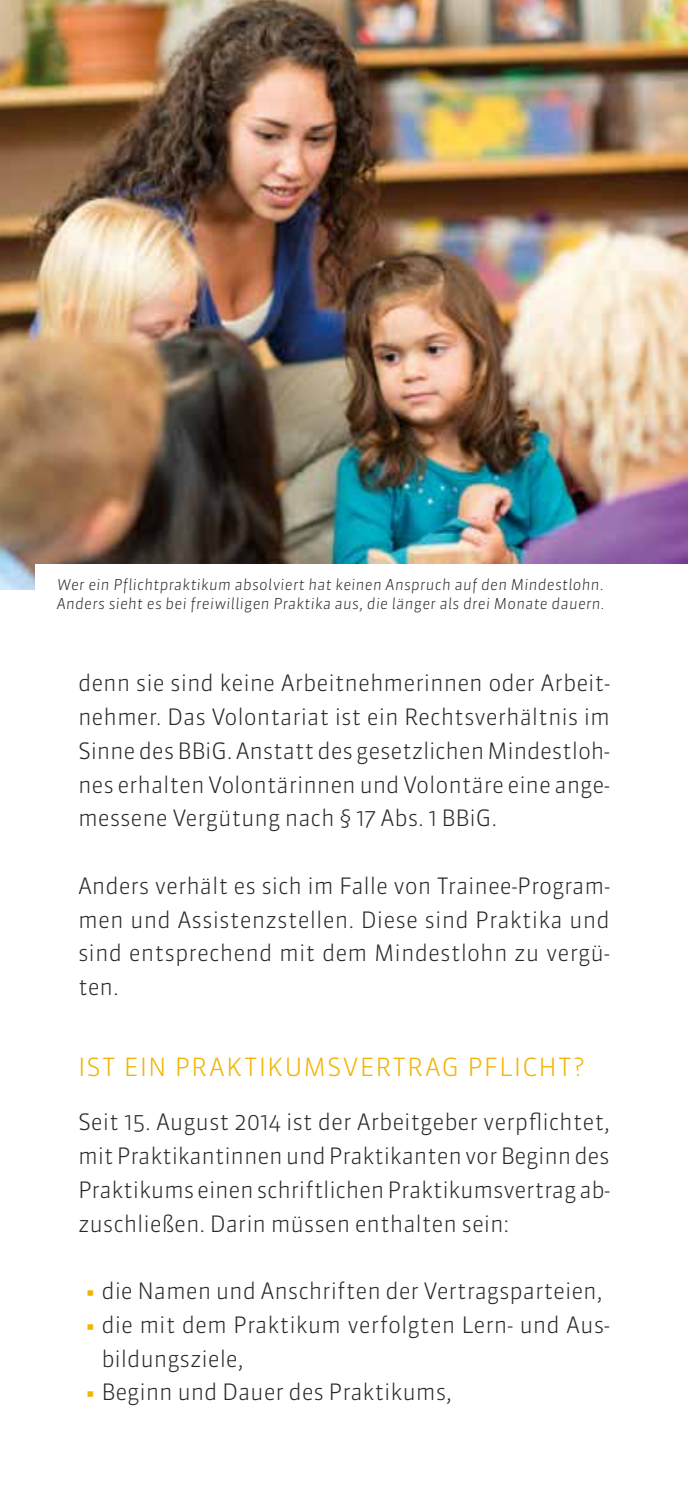
<style>
.page{position:relative;width:688px;height:1489px;background:#fff}
.page>*{position:absolute;margin:0;border:0;box-sizing:border-box;transform-origin:0 0}
.t1{font:300 25px "Sanuk Pro";letter-spacing:.045em;color:#f1b400}
.t2{font:300 22.5px/33.8px "Sanuk Pro";letter-spacing:-.005em;color:#282827;text-align:justify}
.t3{font:italic 300 15px/19.5px "Sanuk Pro";letter-spacing:.02em;color:#282827}
.s1{color:#f1b400}
</style>
<div class="page">
<img style="left:0;top:0;width:687px;height:590px">
<div style="left:35px;top:564px;width:652px;height:59px;background:#fff"></div>
<p class="t3" style="left:57px;top:574px;width:549px">Wer ein Pflichtpraktikum absolviert hat keinen Anspruch auf den Mindestlohn.<br>Anders sieht es bei freiwilligen Praktika aus, die länger als drei Monate dauern.</p>
<p class="t2" style="left:78px;top:665px;width:533px">denn sie sind keine Arbeitnehmerinnen oder Arbeit&shy;nehmer. Das Volontariat ist ein Rechtsverhältnis im Sinne des BBiG. Anstatt des gesetzlichen Mindestloh&shy;nes erhalten Volontärinnen und Volontäre eine ange&shy;messene Vergütung nach § 17 Abs. 1 BBiG.</p>
<p class="t2" style="left:78px;top:868px;width:533px">Anders verhält es sich im Falle von Trainee-Program&shy;men und Assistenzstellen. Diese sind Praktika und sind entsprechend mit dem Mindestlohn zu vergü&shy;ten.</p>
<p class="t1" style="left:78px;top:1049px;width:508px">IST EIN PRAKTIKUMSVERTRAG PFLICHT?</p>
<p class="t2" style="left:78px;top:1104px;width:533px">Seit 15. August 2014 ist der Arbeitgeber verpflichtet, mit Praktikantinnen und Praktikanten vor Beginn des Praktikums einen schriftlichen Praktikumsvertrag ab&shy;zuschließen. Darin müssen enthalten sein:</p>
<p class="t2" style="left:85px;top:1273px;width:519px"><span class="s1">•</span> die Namen und Anschriften der Vertragsparteien,</p>
<p class="t2" style="left:101px;top:1306px;width:509px;text-indent:-16px"><span class="s1">•</span> die mit dem Praktikum verfolgten Lern- und Aus&shy;bildungsziele,</p>
<p class="t2" style="left:85px;top:1374px;width:368px"><span class="s1">•</span> Beginn und Dauer des Praktikums,</p>
</div>
